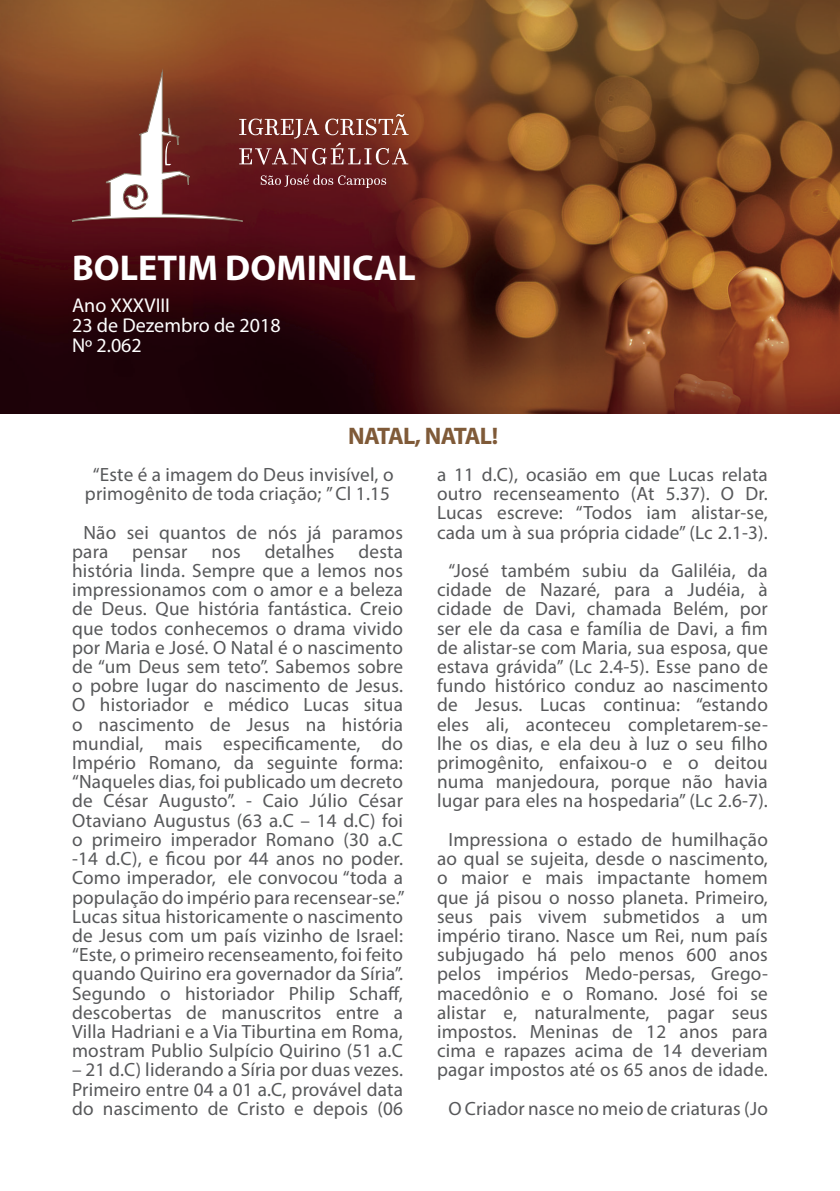
<style>
.page{position:relative;width:840px;height:1191px;background:#fff}
.page>*{position:absolute;margin:0;border:0;box-sizing:border-box;transform-origin:0 0}
.t1{font:700 36px "Myriad Pro";color:#fff}
.t2{font:700 24px "Myriad Pro";letter-spacing:-.06em;color:#7f5a38}
.t3{font:20px "Myriad Pro";color:#fff}
.t4{font:19.2px/19.2px "Myriad Pro";letter-spacing:.01em;color:#57585a;text-align:center}
</style>
<div class="page">
<img style="left:0;top:0;width:839px;height:413px">
<svg style="left:71px;top:72px;width:337px;height:149px"></svg>
<p class="t1" style="left:72px;top:244px;width:345px">BOLETIM DOMINICAL</p>
<p class="t3" style="left:72px;top:292px;width:99px">Ano XXXVIII</p>
<p class="t3" style="left:72px;top:312px;width:210px">23 de Dezembro de 2018</p>
<p class="t3" style="left:72px;top:332px;width:71px">Nº 2.062</p>
<p class="t2" style="left:348px;top:420px;width:151px">NATAL, NATAL!</p>
<p class="t4" style="left:85px;top:464px;width:310px">“Este é a imagem do Deus invisível, o primogênito de toda criação; ” Cl 1.15</p>
<p class="t4" style="left:72px;top:522px;width:334px">Não sei quantos de nós já paramos para pensar nos detalhes desta história linda. Sempre que a lemos nos impressionamos com o amor e a beleza de Deus. Que história fantástica. Creio que todos conhecemos o drama vivido por Maria e José. O Natal é o nascimento de “um Deus sem teto”. Sabemos sobre o pobre lugar do nascimento de Jesus.<br>O historiador e médico Lucas situa o nascimento de Jesus na história mundial, mais especificamente, do Império Romano, da seguinte forma: “Naqueles dias, foi publicado um decreto de César Augusto”. - Caio Júlio César Otaviano Augustus (63 a.C – 14 d.C) foi o primeiro imperador Romano (30 a.C -14 d.C), e ficou por 44 anos no poder.<br>Como imperador, ele convocou “toda a população do império para recensear-se.” Lucas situa historicamente o nascimento de Jesus com um país vizinho de Israel: “Este, o primeiro recenseamento, foi feito quando Quirino era governador da Síria”.<br>Segundo o historiador Philip Schaff, descobertas de manuscritos entre a Villa Hadriani e a Via Tiburtina em Roma, mostram Publio Sulpício Quirino (51 a.C</p>
<p class="t4" style="left:72px;top:1060px;width:332px;text-align:justify">– 21 d.C) liderando a Síria por duas vezes.<br>Primeiro entre 04 a 01 a.C, provável data do nascimento de Cristo e depois (06</p>
<p class="t4" style="left:437px;top:464px;width:332px;text-align:justify">a 11 d.C), ocasião em que Lucas relata outro recenseamento (At 5.37). O Dr.<br>Lucas escreve: “Todos iam alistar-se, cada um à sua própria cidade” (Lc 2.1-3).</p>
<p class="t4" style="left:437px;top:560px;width:332px">“José também subiu da Galiléia, da cidade de Nazaré, para a Judéia, à cidade de Davi, chamada Belém, por ser ele da casa e família de Davi, a fim de alistar-se com Maria, sua esposa, que estava grávida” (Lc 2.4-5). Esse pano de fundo histórico conduz ao nascimento de Jesus. Lucas continua: “estando eles ali, aconteceu completarem-se&shy;lhe os dias, e ela deu à luz o seu filho primogênito, enfaixou-o e o deitou numa manjedoura, porque não havia lugar para eles na hospedaria” (Lc 2.6-7).</p>
<p class="t4" style="left:437px;top:829px;width:332px">Impressiona o estado de humilhação ao qual se sujeita, desde o nascimento, o maior e mais impactante homem que já pisou o nosso planeta. Primeiro, seus pais vivem submetidos a um império tirano. Nasce um Rei, num país subjugado há pelo menos 600 anos pelos impérios Medo-persas, Grego&shy;macedônio e o Romano. José foi se alistar e, naturalmente, pagar seus impostos. Meninas de 12 anos para cima e rapazes acima de 14 deveriam pagar impostos até os 65 anos de idade.</p>
<p class="t4" style="left:448px;top:1098px;width:321px">O Criador nasce no meio de criaturas (Jo</p>
</div>
